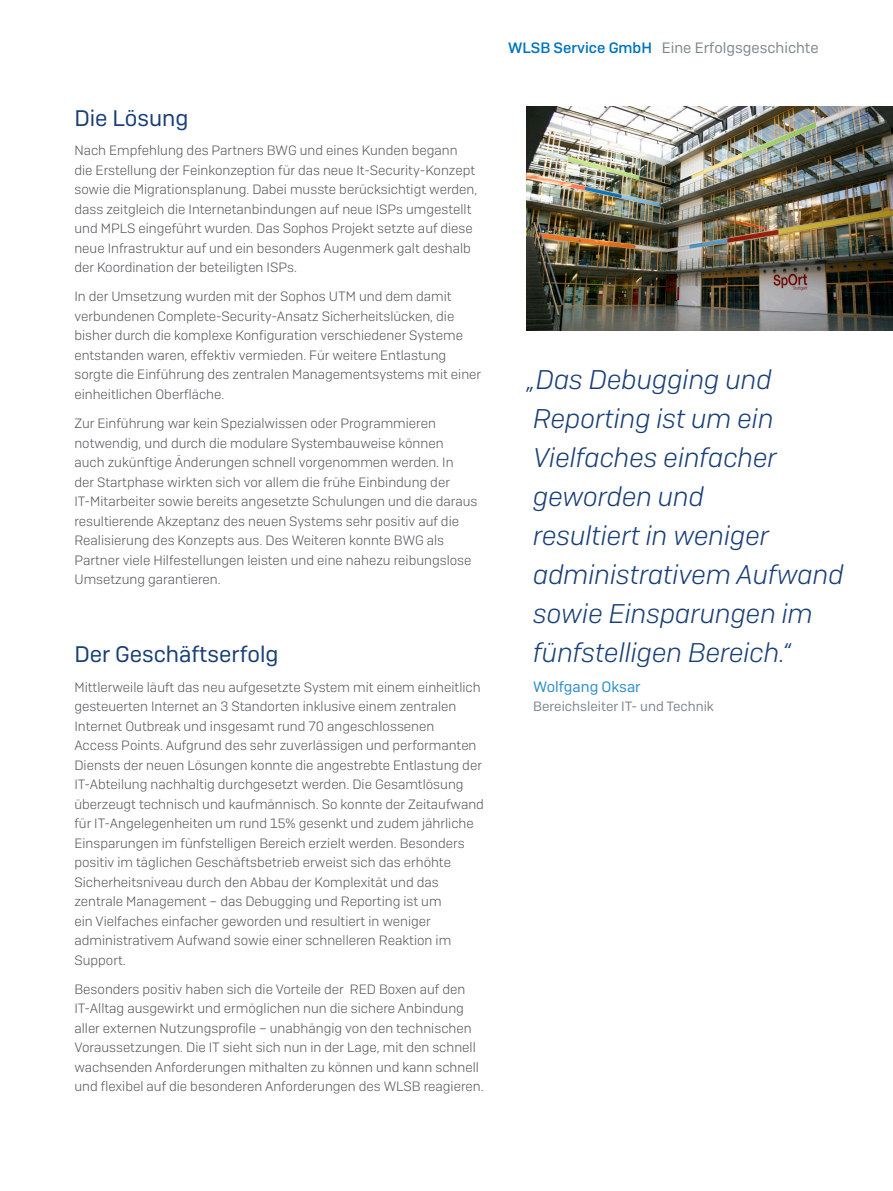
<style>
.page{position:relative;width:893px;height:1191px;background:#fff}
.page>*{position:absolute;margin:0;border:0;box-sizing:border-box;transform-origin:0 0}
.Qoute{font:italic 300 27px/39px "Sophos Sans";color:#193f77}
.Body_Copy{font:22.5px "Sophos Sans";color:#193f77}
.Subheading_1{font:22.5px "Sophos Sans";color:#193f77}
.t1{font:15px "Sophos Sans";color:#81898e}
.Acreditation{font:15px "Sophos Sans";color:#308ecd}
.Body_Copy-2{font:300 13.5px/19.5px "Sophos Sans";color:#57585a}
.Job_Title{font:13.5px "Sophos Sans";color:#81898e}
.s1{font-weight:500;color:#0072bc}
</style>
<div class="page">
<img style="left:527px;top:106px;width:366px;height:225px">
<p class="Subheading_1" style="left:74px;top:105px;width:116px">Die Lösung</p>
<p class="Body_Copy-2" style="left:74px;top:140px;width:404px">Nach Empfehlung des Partners BWG und eines Kunden begann die Erstellung der Feinkonzeption für das neue It-Security-Konzept sowie die Migrationsplanung. Dabei musste berücksichtigt werden, dass zeitgleich die Internetanbindungen auf neue ISPs umgestellt und MPLS eingeführt wurden. Das Sophos Projekt setzte auf diese neue Infrastruktur auf und ein besonders Augenmerk galt deshalb der Koordination der beteiligten ISPs.</p>
<p class="Body_Copy-2" style="left:74px;top:287px;width:408px">In der Umsetzung wurden mit der Sophos UTM und dem damit verbundenen Complete-Security-Ansatz Sicherheitslücken, die bisher durch die komplexe Konfiguration verschiedener Systeme entstanden waren, effektiv vermieden. Für weitere Entlastung sorgte die Einführung des zentralen Managementsystems mit einer einheitlichen Oberfläche.</p>
<p class="Body_Copy-2" style="left:74px;top:413px;width:404px">Zur Einführung war kein Spezialwissen oder Programmieren notwendig, und durch die modulare Systembauweise können<br>auch zukünftige Änderungen schnell vorgenommen werden. In<br>der Startphase wirkten sich vor allem die frühe Einbindung der IT-Mitarbeiter sowie bereits angesetzte Schulungen und die daraus resultierende Akzeptanz des neuen Systems sehr positiv auf die Realisierung des Konzepts aus. Des Weiteren konnte BWG als Partner viele Hilfestellungen leisten und eine nahezu reibungslose Umsetzung garantieren.</p>
<p class="Body_Copy" style="left:74px;top:641px;width:206px">Der Geschäftserfolg</p>
<p class="Body_Copy-2" style="left:74px;top:677px;width:411px">Mittlerweile läuft das neu aufgesetzte System mit einem einheitlich gesteuerten Internet an 3 Standorten inklusive einem zentralen Internet Outbreak und insgesamt rund 70 angeschlossenen<br>Access Points. Aufgrund des sehr zuverlässigen und performanten Diensts der neuen Lösungen konnte die angestrebte Entlastung der IT-Abteilung nachhaltig durchgesetzt werden. Die Gesamtlösung überzeugt technisch und kaufmännisch. So konnte der Zeitaufwand für IT-Angelegenheiten um rund 15% gesenkt und zudem jährliche Einsparungen im fünfstelligen Bereich erzielt werden. Besonders positiv im täglichen Geschäftsbetrieb erweist sich das erhöhte Sicherheitsniveau durch den Abbau der Komplexität und das zentrale Management – das Debugging und Reporting ist um<br>ein Vielfaches einfacher geworden und resultiert in weniger administrativem Aufwand sowie einer schnelleren Reaktion im Support.</p>
<p class="Body_Copy-2" style="left:74px;top:979px;width:411px">Besonders positiv haben sich die Vorteile der RED Boxen auf den IT-Alltag ausgewirkt und ermöglichen nun die sichere Anbindung aller externen Nutzungsprofile – unabhängig von den technischen Voraussetzungen. Die IT sieht sich nun in der Lage, mit den schnell wachsenden Anforderungen mithalten zu können und kann schnell und flexibel auf die besonderen Anforderungen des WLSB reagieren.</p>
<p class="t1" style="left:508px;top:39px;width:312px"><span class="s1">WLSB Service GmbH</span> Eine Erfolgsgeschichte</p>
<p class="Qoute" style="left:527px;top:360px;width:318px">„Das Debugging und<br>Reporting ist um ein<br>Vielfaches einfacher geworden und<br>resultiert in weniger administrativem Aufwand sowie Einsparungen im fünfstelligen Bereich.“</p>
<p class="Acreditation" style="left:533px;top:677px;width:109px">Wolfgang Oksar</p>
<p class="Job_Title" style="left:533px;top:698px;width:182px">Bereichsleiter IT- und Technik</p>
</div>
